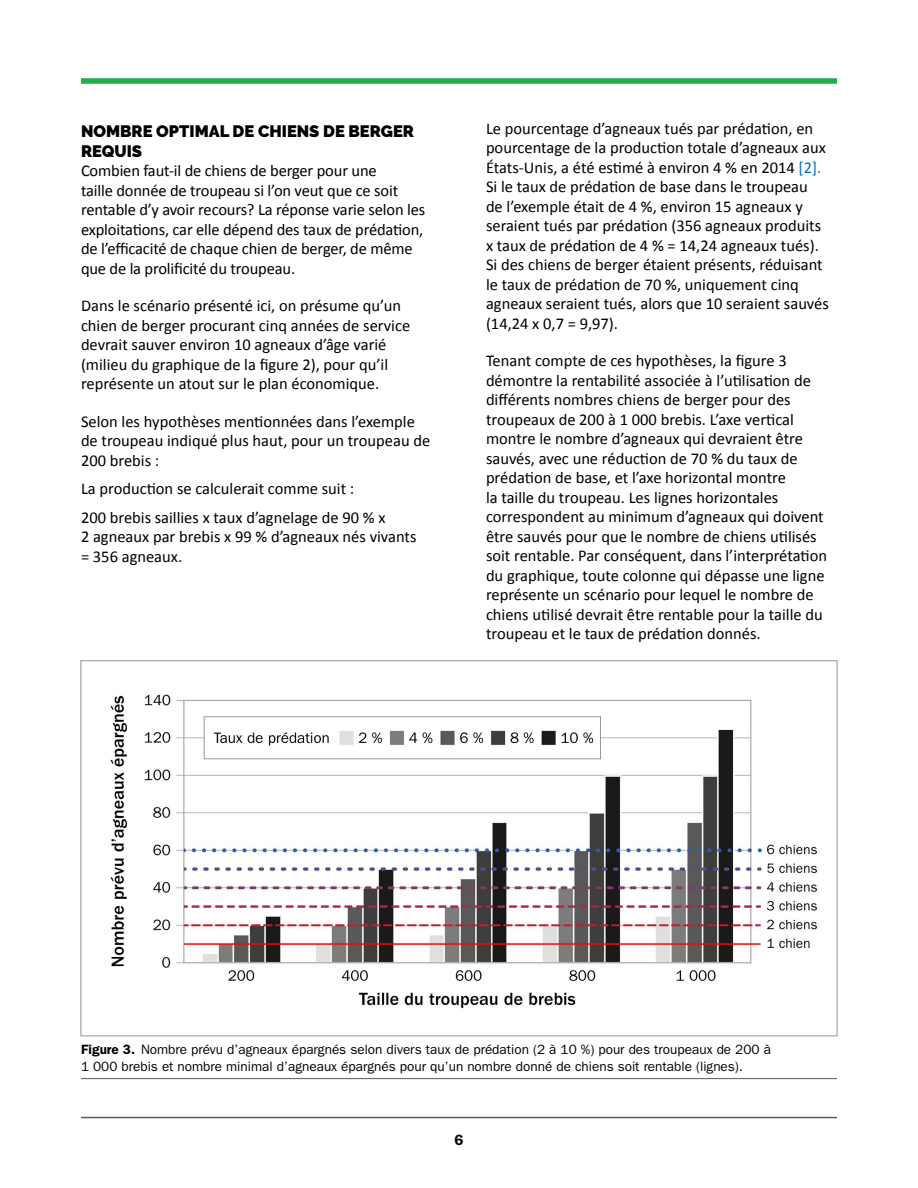
<style>
.page{position:relative;width:918px;height:1188px;background:#fff}
.page>*{position:absolute;margin:0;border:0;box-sizing:border-box;transform-origin:0 0}
.BT{font:16.5px/19.5px "Calibri";color:#000}
.BT_before_list{font:16.5px/19.5px "Calibri";color:#000}
.Heading_1{font:900 16.5px/19.5px "Raleway";color:#000}
.t1{font:600 15px "ITC Franklin Gothic Std";color:#000}
.Figure_caption_w_rul{font:13.5px/16.5px "ITC Franklin Gothic Std";color:#000}
.s1{color:#0072bc}
.s2{font-weight:600}
</style>
<div class="page">
<hr style="left:81px;top:79px;width:756px;height:4px;background:#23ae49">
<hr style="left:81px;top:1117px;width:756px;height:1px;background:#58595b">
<hr style="left:81px;top:1078px;width:756px;height:1px;background:#58595b">
<img style="left:110px;top:694px;width:708px;height:315px">
<h2 class="Heading_1" style="left:81px;top:122px;width:334px">NOMBRE OPTIMAL DE CHIENS DE BERGER<br>REQUIS</h2>
<p class="BT" style="left:81px;top:161px;width:346px">Combien faut-il de chiens de berger pour une<br>taille donnée de troupeau si l’on veut que ce soit rentable d’y avoir recours? La réponse varie selon les exploitations, car elle dépend des taux de prédation, de l’efficacité de chaque chien de berger, de même que de la prolificité du troupeau.</p>
<p class="BT" style="left:81px;top:296px;width:331px">Dans le scénario présenté ici, on présume qu’un chien de berger procurant cinq années de service devrait sauver environ 10 agneaux d’âge varié (milieu du graphique de la figure 2), pour qu’il représente un atout sur le plan économique.</p>
<p class="BT_before_list" style="left:81px;top:411px;width:351px">Selon les hypothèses mentionnées dans l’exemple de troupeau indiqué plus haut, pour un troupeau de<br>200 brebis :</p>
<p class="BT_before_list" style="left:81px;top:479px;width:275px">La production se calculerait comme suit :</p>
<p class="BT" style="left:81px;top:507px;width:337px">200 brebis saillies x taux d’agnelage de 90 % x<br>2 agneaux par brebis x 99 % d’agneaux nés vivants = 356 agneaux.</p>
<p class="BT" style="left:486px;top:119px;width:344px">Le pourcentage d’agneaux tués par prédation, en pourcentage de la production totale d’agneaux aux États-Unis, a été estimé à environ 4 % en 2014 <span class="s1">[2].<br></span>Si le taux de prédation de base dans le troupeau<br>de l’exemple était de 4 %, environ 15 agneaux y seraient tués par prédation (356 agneaux produits x taux de prédation de 4 % = 14,24 agneaux tués).<br>Si des chiens de berger étaient présents, réduisant le taux de prédation de 70 %, uniquement cinq agneaux seraient tués, alors que 10 seraient sauvés (14,24 x 0,7 = 9,97).</p>
<p class="BT" style="left:486px;top:351px;width:343px">Tenant compte de ces hypothèses, la figure 3 démontre la rentabilité associée à l’utilisation de différents nombres chiens de berger pour des troupeaux de 200 à 1 000 brebis. L’axe vertical montre le nombre d’agneaux qui devraient être sauvés, avec une réduction de 70 % du taux de prédation de base, et l’axe horizontal montre<br>la taille du troupeau. Les lignes horizontales correspondent au minimum d’agneaux qui doivent être sauvés pour que le nombre de chiens utilisés soit rentable. Par conséquent, dans l’interprétation du graphique, toute colonne qui dépasse une ligne représente un scénario pour lequel le nombre de chiens utilisé devrait être rentable pour la taille du troupeau et le taux de prédation donnés.</p>
<p class="Figure_caption_w_rul" style="left:81px;top:1042px;width:691px"><span class="s2">Figure 3.</span> Nombre prévu d’agneaux épargnés selon divers taux de prédation (2 à 10 %) pour des troupeaux de 200 à<br>1 000 brebis et nombre minimal d’agneaux épargnés pour qu’un nombre donné de chiens soit rentable (lignes).</p>
<p class="t1" style="left:454px;top:1131px;width:10px">6</p>
</div>
